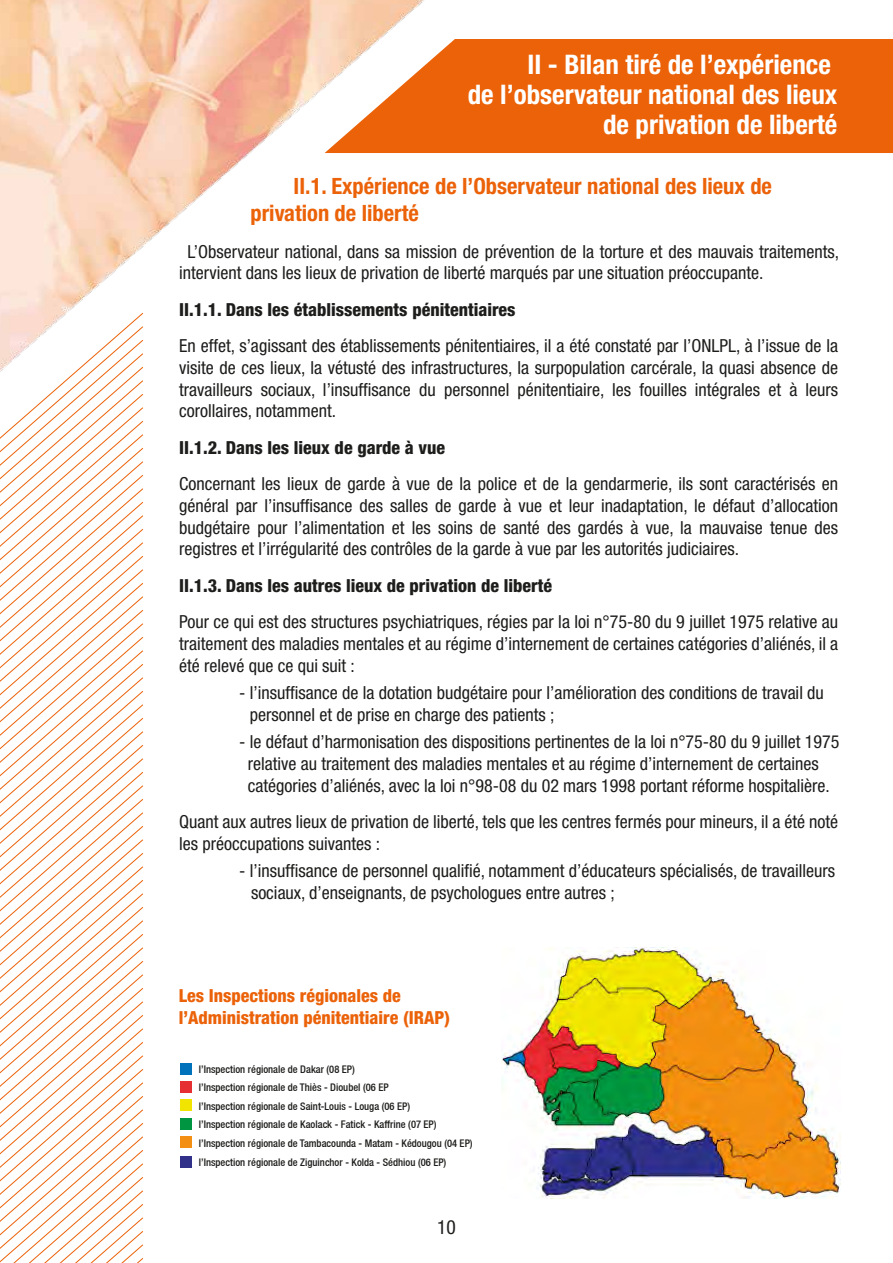
<style>
.page{position:relative;width:893px;height:1263px;background:#fff}
.page>*{position:absolute;margin:0;border:0;box-sizing:border-box;transform-origin:0 0}
.t1{font:700 condensed 27px/30px "Helvetica Neue";color:#fff;text-align:right}
.t2{font:700 condensed 22.5px/27px "Helvetica Neue";color:#eb6209}
.t3{font:condensed 19.5px "Helvetica Neue";color:#1d1d1b}
.t4{font:condensed 18px/21.6px "Helvetica Neue";color:#1d1d1b}
.t5{font:800 condensed 18px "Helvetica Neue";color:#1d1d1b}
.t6{font:800 condensed 18px/21.6px "Helvetica Neue";color:#eb6209}
.t7{font:500 condensed 10.5px/18.6px "Helvetica Neue";color:#1d1d1b}
</style>
<div class="page">
<img style="left:501px;top:947px;width:339px;height:251px">
<img style="left:0;top:0;width:424px;height:312px">
<svg style="left:325px;top:39px;width:568px;height:114px;fill:#eb6209"></svg>
<svg style="left:0;top:312px;width:144px;height:951px"></svg>
<div style="left:181px;top:1063px;width:11px;height:11px;background:#0072bc"></div>
<div style="left:181px;top:1081px;width:11px;height:11px;background:#e62f32"></div>
<div style="left:181px;top:1099px;width:11px;height:11px;background:#f1e400"></div>
<div style="left:181px;top:1119px;width:11px;height:11px;background:#009641"></div>
<div style="left:181px;top:1137px;width:11px;height:11px;background:#f38f12"></div>
<div style="left:181px;top:1156px;width:11px;height:11px;background:#313189"></div>
<h1 class="t1" style="left:468px;top:49px;width:371px">II - Bilan tiré de l’expérience<br>de l’observateur national des lieux de privation de liberté</h1>
<p class="t2" style="left:251px;top:172px;width:523px;text-indent:43px">II.1. Expérience de l’Observateur national des lieux de privation de liberté</p>
<p class="t4" style="left:179px;top:240px;width:661px;text-indent:8px">L’Observateur national, dans sa mission de prévention de la torture et des mauvais traitements, intervient dans les lieux de privation de liberté marqués par une situation préoccupante.</p>
<p class="t5" style="left:179px;top:298px;width:338px">II.1.1. Dans les établissements pénitentiaires</p>
<p class="t4" style="left:179px;top:335px;width:661px;text-align:justify">En effet, s’agissant des établissements pénitentiaires, il a été constaté par l’ONLPL, à l’issue de la visite de ces lieux, la vétusté des infrastructures, la surpopulation carcérale, la quasi absence de travailleurs sociaux, l’insuffisance du personnel pénitentiaire, les fouilles intégrales et à leurs corollaires, notamment.</p>
<p class="t5" style="left:179px;top:436px;width:268px">II.1.2. Dans les lieux de garde à vue</p>
<p class="t4" style="left:179px;top:473px;width:661px;text-align:justify">Concernant les lieux de garde à vue de la police et de la gendarmerie, ils sont caractérisés en général par l’insuffisance des salles de garde à vue et leur inadaptation, le défaut d’allocation budgétaire pour l’alimentation et les soins de santé des gardés à vue, la mauvaise tenue des registres et l’irrégularité des contrôles de la garde à vue par les autorités judiciaires.</p>
<p class="t5" style="left:179px;top:574px;width:374px">II.1.3. Dans les autres lieux de privation de liberté</p>
<p class="t4" style="left:179px;top:611px;width:661px;text-align:justify">Pour ce qui est des structures psychiatriques, régies par la loi n°75-80 du 9 juillet 1975 relative au traitement des maladies mentales et au régime d’internement de certaines catégories d’aliénés, il a été relevé que ce qui suit :</p>
<p class="t4" style="left:250px;top:682px;width:576px;text-indent:-11px">- l’insuffisance de la dotation budgétaire pour l’amélioration des conditions de travail du personnel et de prise en charge des patients ;</p>
<p class="t4" style="left:248px;top:731px;width:593px;text-indent:-9px">- le défaut d’harmonisation des dispositions pertinentes de la loi n°75-80 du 9 juillet 1975 relative au traitement des maladies mentales et au régime d’internement de certaines catégories d’aliénés, avec la loi n°98-08 du 02 mars 1998 portant réforme hospitalière.</p>
<p class="t4" style="left:179px;top:811px;width:661px">Quant aux autres lieux de privation de liberté, tels que les centres fermés pour mineurs, il a été noté les préoccupations suivantes :</p>
<p class="t4" style="left:251px;top:860px;width:586px;text-indent:-12px">- l’insuffisance de personnel qualifié, notamment d’éducateurs spécialisés, de travailleurs sociaux, d’enseignants, de psychologues entre autres ;</p>
<p class="t6" style="left:179px;top:985px;width:273px">Les Inspections régionales de l’Administration pénitentiaire (IRAP)</p>
<p class="t7" style="left:199px;top:1059px;width:275px">l’Inspection régionale de Dakar (08 EP)<br>l’Inspection régionale de Thiès - Dioubel (06 EP<br>l’Inspection régionale de Saint-Louis - Louga (06 EP)<br>l’Inspection régionale de Kaolack - Fatick - Kaffrine (07 EP) l’Inspection régionale de Tambacounda - Matam - Kédougou (04 EP) l’Inspection régionale de Ziguinchor - Kolda - Sédhiou (06 EP)</p>
<p class="t3" style="left:437px;top:1216px;width:20px">10</p>
</div>
